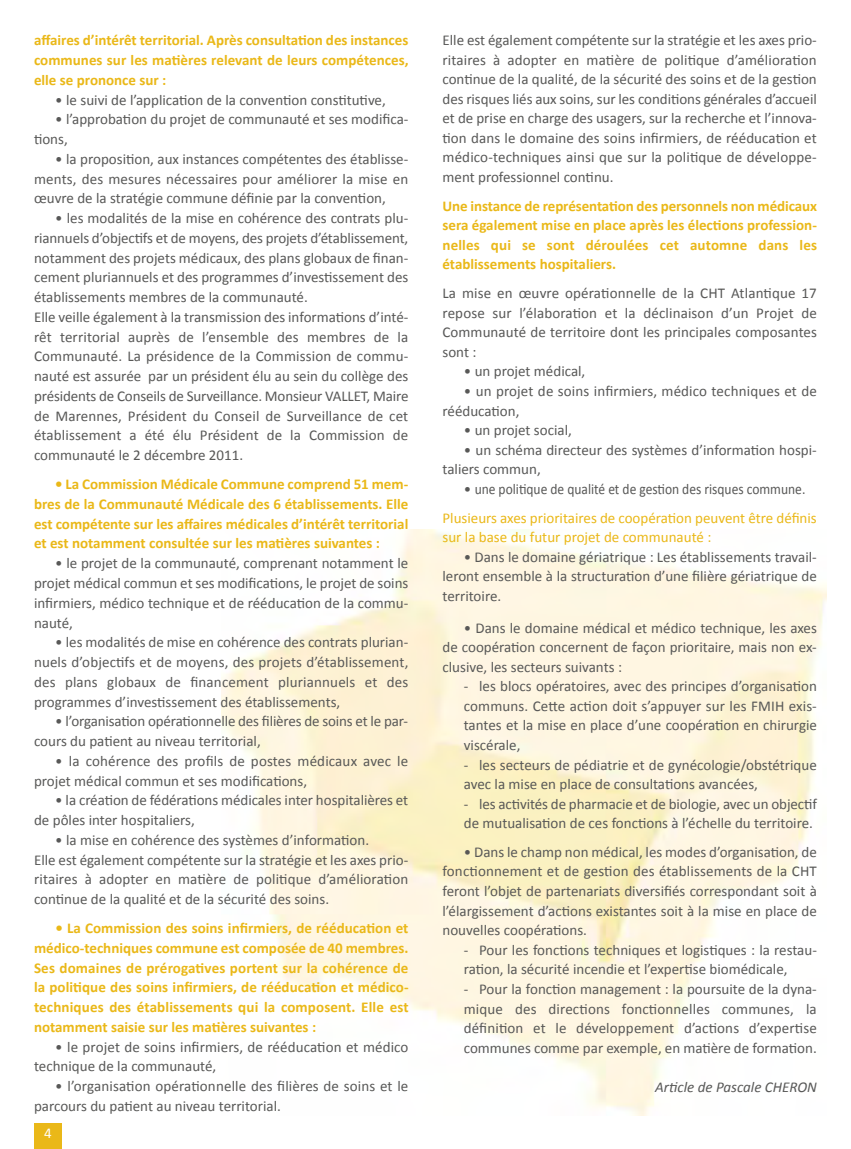
<style>
.page{position:relative;width:851px;height:1149px;background:#fff}
.page>*{position:absolute;margin:0;border:0;box-sizing:border-box;transform-origin:0 0}
.t1{font:15px/19.8px "Calibri";color:#585857}
.t2{font:700 15px/19.8px "Calibri";color:#eab818;text-align:justify}
.t3{font:15px/19.5px "Calibri";color:#eab818}
.t4{font:italic 15px "Calibri";color:#585857}
.t5{font:15px "Calibri";color:#fff}
</style>
<div class="page">
<div style="left:34px;top:1123px;width:28px;height:25px;background:#eab818"></div>
<p class="t2" style="left:34px;top:32px;width:376px">affaires d’intérêt territorial. Après consultation des instances communes sur les matières relevant de leurs compétences, elle se prononce sur :</p>
<p class="t1" style="left:55px;top:91px;width:332px">• le suivi de l’application de la convention constitutive,</p>
<p class="t1" style="left:34px;top:111px;width:376px;text-indent:21px">• l’approbation du projet de communauté et ses modifica&shy;tions,</p>
<p class="t1" style="left:34px;top:150px;width:376px;text-align:justify;text-indent:21px">• la proposition, aux instances compétentes des établisse&shy;ments, des mesures nécessaires pour améliorer la mise en œuvre de la stratégie commune définie par la convention,</p>
<p class="t1" style="left:34px;top:209px;width:376px;text-indent:21px">• les modalités de la mise en cohérence des contrats plu&shy;riannuels d’objectifs et de moyens, des projets d’établissement, notamment des projets médicaux, des plans globaux de finan&shy;cement pluriannuels et des programmes d’investissement des établissements membres de la communauté.<br>Elle veille également à la transmission des informations d’inté&shy;rêt territorial auprès de l’ensemble des membres de la Communauté. La présidence de la Commission de commu&shy;nauté est assurée par un président élu au sein du collège des présidents de Conseils de Surveillance. Monsieur VALLET, Maire de Marennes, Président du Conseil de Surveillance de cet établissement a été élu Président de la Commission de communauté le 2 décembre 2011.</p>
<p class="t2" style="left:34px;top:475px;width:376px;text-indent:21px">• La Commission Médicale Commune comprend 51 mem&shy;bres de la Communauté Médicale des 6 établissements. Elle est compétente sur les affaires médicales d’intérêt territorial et est notamment consultée sur les matières suivantes :</p>
<p class="t1" style="left:34px;top:554px;width:376px;text-align:justify;text-indent:21px">• le projet de la communauté, comprenant notamment le projet médical commun et ses modifications, le projet de soins infirmiers, médico technique et de rééducation de la commu&shy;nauté,</p>
<p class="t1" style="left:34px;top:633px;width:376px;text-align:justify;text-indent:21px">• les modalités de mise en cohérence des contrats plurian&shy;nuels d’objectifs et de moyens, des projets d’établissement, des plans globaux de financement pluriannuels et des programmes d’investissement des établissements,</p>
<p class="t1" style="left:34px;top:712px;width:375px;text-indent:21px">• l’organisation opérationnelle des filières de soins et le par&shy;cours du patient au niveau territorial,</p>
<p class="t1" style="left:34px;top:752px;width:376px;text-indent:21px">• la cohérence des profils de postes médicaux avec le projet médical commun et ses modifications,</p>
<p class="t1" style="left:34px;top:791px;width:376px;text-indent:21px">• la création de fédérations médicales inter hospitalières et de pôles inter hospitaliers,</p>
<p class="t1" style="left:34px;top:830px;width:376px;text-indent:21px">• la mise en cohérence des systèmes d’information.<br>Elle est également compétente sur la stratégie et les axes prio&shy;ritaires à adopter en matière de politique d’amélioration continue de la qualité et de la sécurité des soins.</p>
<p class="t2" style="left:34px;top:919px;width:376px;text-indent:21px">• La Commission des soins infirmiers, de rééducation et médico-techniques commune est composée de 40 membres.<br>Ses domaines de prérogatives portent sur la cohérence de la politique des soins infirmiers, de rééducation et médico&shy;techniques des établissements qui la composent. Elle est notamment saisie sur les matières suivantes :</p>
<p class="t1" style="left:34px;top:1037px;width:376px;text-indent:21px">• le projet de soins infirmiers, de rééducation et médico technique de la communauté,</p>
<p class="t1" style="left:34px;top:1077px;width:376px;text-indent:21px">• l’organisation opérationnelle des filières de soins et le parcours du patient au niveau territorial.</p>
<p class="t5" style="left:44px;top:1126px;width:9px">4</p>
<p class="t1" style="left:442px;top:31px;width:376px;text-align:justify">Elle est également compétente sur la stratégie et les axes prio&shy;ritaires à adopter en matière de politique d’amélioration continue de la qualité, de la sécurité des soins et de la gestion des risques liés aux soins, sur les conditions générales d’accueil et de prise en charge des usagers, sur la recherche et l’innova&shy;tion dans le domaine des soins infirmiers, de rééducation et médico-techniques ainsi que sur la politique de développe&shy;ment professionnel continu.</p>
<p class="t2" style="left:442px;top:197px;width:376px">Une instance de représentation des personnels non médicaux sera également mise en place après les élections profession&shy;nelles qui se sont déroulées cet automne dans les établissements hospitaliers.</p>
<p class="t1" style="left:442px;top:284px;width:376px;text-align:justify">La mise en œuvre opérationnelle de la CHT Atlantique 17 repose sur l’élaboration et la déclinaison d’un Projet de Communauté de territoire dont les principales composantes sont :</p>
<p class="t1" style="left:463px;top:362px;width:123px">• un projet médical,</p>
<p class="t1" style="left:442px;top:382px;width:376px;text-indent:21px">• un projet de soins infirmiers, médico techniques et de rééducation,</p>
<p class="t1" style="left:463px;top:421px;width:110px">• un projet social,</p>
<p class="t1" style="left:442px;top:441px;width:376px;text-indent:21px">• un schéma directeur des systèmes d’information hospi&shy;taliers commun,</p>
<p class="t1" style="left:463px;top:480px;width:343px">• une politique de qualité et de gestion des risques commune.</p>
<p class="t3" style="left:442px;top:509px;width:376px">Plusieurs axes prioritaires de coopération peuvent être définis sur la base du futur projet de communauté :</p>
<p class="t1" style="left:442px;top:548px;width:376px;text-align:justify;text-indent:21px">• Dans le domaine gériatrique : Les établissements travail&shy;leront ensemble à la structuration d’une filière gériatrique de territoire.</p>
<p class="t1" style="left:442px;top:618px;width:376px;text-align:justify;text-indent:21px">• Dans le domaine médical et médico technique, les axes de coopération concernent de façon prioritaire, mais non ex&shy;clusive, les secteurs suivants :</p>
<p class="t1" style="left:463px;top:677px;width:354px;text-align:justify">- les blocs opératoires, avec des principes d’organisation communs. Cette action doit s’appuyer sur les FMIH exis&shy;tantes et la mise en place d’une coopération en chirurgie viscérale,</p>
<p class="t1" style="left:463px;top:755px;width:354px">- les secteurs de pédiatrie et de gynécologie/obstétrique avec la mise en place de consultations avancées,</p>
<p class="t1" style="left:463px;top:795px;width:354px">- les activités de pharmacie et de biologie, avec un objectif de mutualisation de ces fonctions à l’échelle du territoire.</p>
<p class="t1" style="left:442px;top:843px;width:376px;text-align:justify;text-indent:21px">• Dans le champ non médical, les modes d’organisation, de fonctionnement et de gestion des établissements de la CHT feront l’objet de partenariats diversifiés correspondant soit à l’élargissement d’actions existantes soit à la mise en place de nouvelles coopérations.</p>
<p class="t1" style="left:463px;top:940px;width:354px">- Pour les fonctions techniques et logistiques : la restau&shy;ration, la sécurité incendie et l’expertise biomédicale,</p>
<p class="t1" style="left:463px;top:980px;width:354px;text-align:justify">- Pour la fonction management : la poursuite de la dyna&shy;mique des directions fonctionnelles communes, la définition et le développement d’actions d’expertise communes comme par exemple, en matière de formation.</p>
<p class="t4" style="left:655px;top:1080px;width:163px">Article de Pascale CHERON</p>
</div>
